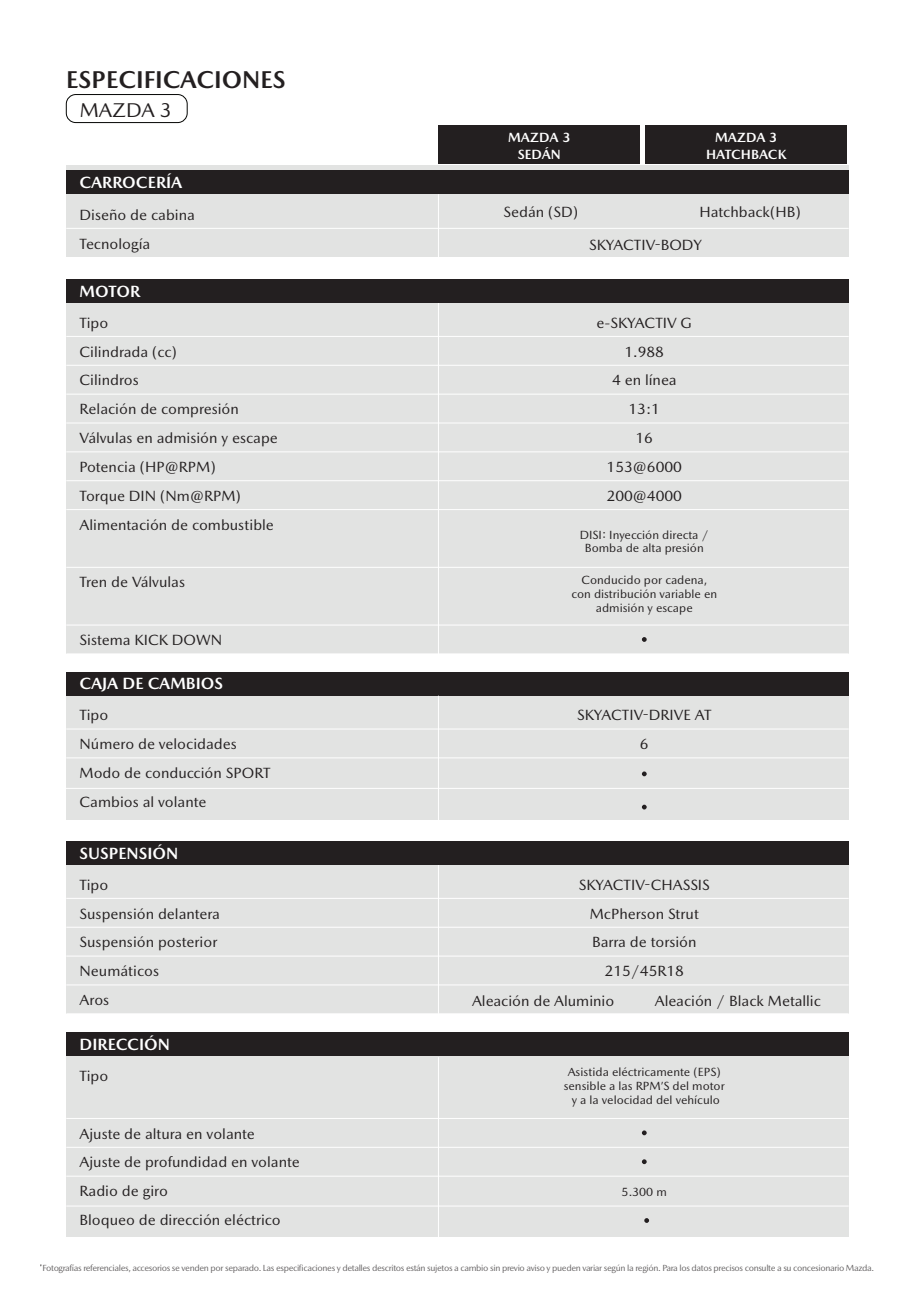
<style>
.page{position:relative;width:915px;height:1296px;background:#fff}
.page>*{position:absolute;margin:0;border:0;box-sizing:border-box;transform-origin:0 0}
.t1{font:700 24.75px "Mazda Type";color:#231f20}
.t2{font:20.25px "Mazda Type";color:#231f20}
.t3{font:700 16.5px "Mazda Type";color:#fff}
.t4{font:15px/28.8px "Mazda Type";color:#231f20}
.t5{font:700 13.5px/16.8px "Mazda Type";color:#fff;text-align:center}
.t6{font:12px/13.8px "Mazda Type";color:#231f20;text-align:center}
.t7{font:9px "Mazda Type";letter-spacing:-.04em;color:#231f20}
</style>
<div class="page">
<div style="left:66px;top:165px;width:782px;height:91px;background:#e2e3e2"></div>
<div style="left:66px;top:302px;width:782px;height:351px;background:#e2e3e2"></div>
<div style="left:66px;top:674px;width:782px;height:145px;background:#e2e3e2"></div>
<div style="left:66px;top:861px;width:782px;height:152px;background:#e2e3e2"></div>
<div style="left:66px;top:1054px;width:782px;height:182px;background:#e2e3e2"></div>
<div style="left:66px;top:94px;width:121px;height:29px;border:1px solid #040503;border-radius:9px"></div>
<div style="left:66px;top:279px;width:782px;height:24px;background:#231f20"></div>
<div style="left:66px;top:170px;width:782px;height:24px;background:#231f20"></div>
<hr style="left:66px;top:228px;width:782px;height:1px;background:#fff">
<hr style="left:66px;top:336px;width:782px;height:1px;background:#fff">
<hr style="left:66px;top:365px;width:782px;height:1px;background:#fff">
<hr style="left:66px;top:394px;width:782px;height:1px;background:#fff">
<div style="left:66px;top:672px;width:782px;height:23px;background:#231f20"></div>
<hr style="left:66px;top:728px;width:782px;height:1px;background:#fff">
<hr style="left:66px;top:757px;width:782px;height:1px;background:#fff">
<hr style="left:62px;top:787px;width:795px;height:1px;background:#fff">
<hr style="left:66px;top:422px;width:782px;height:1px;background:#fff">
<hr style="left:66px;top:451px;width:782px;height:1px;background:#fff">
<hr style="left:66px;top:480px;width:782px;height:1px;background:#fff">
<hr style="left:66px;top:509px;width:782px;height:1px;background:#fff">
<hr style="left:66px;top:567px;width:782px;height:1px;background:#fff">
<hr style="left:66px;top:624px;width:782px;height:1px;background:#fff">
<svg style="left:641px;top:637px;width:5px;height:4px"></svg>
<svg style="left:641px;top:1130px;width:5px;height:5px"></svg>
<svg style="left:641px;top:1159px;width:5px;height:4px"></svg>
<svg style="left:644px;top:1218px;width:4px;height:4px"></svg>
<svg style="left:641px;top:771px;width:5px;height:5px"></svg>
<svg style="left:641px;top:804px;width:5px;height:5px"></svg>
<div style="left:66px;top:841px;width:782px;height:23px;background:#231f20"></div>
<hr style="left:66px;top:897px;width:782px;height:1px;background:#fff">
<hr style="left:66px;top:926px;width:782px;height:1px;background:#fff">
<hr style="left:66px;top:955px;width:782px;height:1px;background:#fff">
<hr style="left:66px;top:984px;width:782px;height:1px;background:#fff">
<div style="left:66px;top:1032px;width:782px;height:24px;background:#231f20"></div>
<hr style="left:66px;top:1117px;width:782px;height:1px;background:#fff">
<hr style="left:66px;top:1146px;width:782px;height:1px;background:#fff">
<hr style="left:66px;top:1175px;width:782px;height:1px;background:#fff">
<hr style="left:66px;top:1205px;width:782px;height:1px;background:#fff">
<div style="left:438px;top:125px;width:202px;height:38px;background:#231f20"></div>
<div style="left:645px;top:125px;width:201px;height:38px;background:#231f20"></div>
<hr style="left:438px;top:303px;width:1px;height:354px;background:#fff">
<hr style="left:438px;top:194px;width:1px;height:68px;background:#fff">
<hr style="left:438px;top:695px;width:1px;height:137px;background:#fff">
<hr style="left:438px;top:864px;width:1px;height:149px;background:#fff">
<hr style="left:438px;top:1057px;width:1px;height:190px;background:#fff">
<h1 class="t1" style="left:66px;top:64px;width:221px">ESPECIFICACIONES</h1>
<h2 class="t2" style="left:80px;top:98px;width:93px">MAZDA 3</h2>
<p class="t3" style="left:79px;top:172px;width:104px">CARROCERÍA</p>
<p class="t4" style="left:79px;top:200px;width:117px">Diseño de cabina<br>Tecnología</p>
<p class="t3" style="left:79px;top:281px;width:62px">MOTOR</p>
<p class="t4" style="left:79px;top:308px;width:200px">Tipo<br>Cilindrada (cc)<br>Cilindros<br>Relación de compresión<br>Válvulas en admisión y escape<br>Potencia (HP@RPM)<br>Torque DIN (Nm@RPM)<br>Alimentación de combustible</p>
<p class="t4" style="left:79px;top:567px;width:107px">Tren de Válvulas</p>
<p class="t4" style="left:79px;top:625px;width:144px">Sistema KICK DOWN</p>
<p class="t5" style="left:508px;top:128px;width:64px">MAZDA 3<br>SEDÁN</p>
<p class="t5" style="left:705px;top:128px;width:82px">MAZDA 3<br>HATCHBACK</p>
<p class="t4" style="left:503px;top:198px;width:76px">Sedán (SD)</p>
<p class="t4" style="left:699px;top:198px;width:103px">Hatchback(HB)</p>
<p class="t4" style="left:588px;top:230px;width:114px">SKYACTIV-BODY</p>
<p class="t4" style="left:596px;top:308px;width:97px;text-align:center">e-SKYACTIV G<br>1.988<br>4 en línea<br>13:1<br>16<br>153@6000<br>200@4000</p>
<p class="t6" style="left:579px;top:527px;width:130px">DISI: Inyección directa /<br>Bomba de alta presión</p>
<p class="t6" style="left:571px;top:573px;width:147px">Conducido por cadena, con distribución variable en admisión y escape</p>
<p class="t3" style="left:79px;top:673px;width:145px">CAJA DE CAMBIOS</p>
<p class="t4" style="left:79px;top:700px;width:192px">Tipo<br>Número de velocidades<br>Modo de conducción SPORT<br>Cambios al volante</p>
<p class="t4" style="left:576px;top:700px;width:136px;text-align:center">SKYACTIV-DRIVE AT<br>6</p>
<p class="t3" style="left:79px;top:842px;width:100px">SUSPENSIÓN</p>
<p class="t4" style="left:79px;top:870px;width:142px">Tipo<br>Suspensión delantera<br>Suspensión posterior<br>Neumáticos<br>Aros</p>
<p class="t4" style="left:578px;top:870px;width:133px">SKYACTIV-CHASSIS</p>
<p class="t4" style="left:589px;top:898px;width:111px">McPherson Strut</p>
<p class="t4" style="left:591px;top:927px;width:106px">Barra de torsión</p>
<p class="t4" style="left:604px;top:956px;width:81px">215/45R18</p>
<p class="t4" style="left:472px;top:985px;width:144px">Aleación de Aluminio</p>
<p class="t4" style="left:654px;top:985px;width:167px">Aleación / Black Metallic</p>
<p class="t3" style="left:79px;top:1034px;width:92px">DIRECCIÓN</p>
<p class="t4" style="left:79px;top:1061px;width:30px">Tipo</p>
<p class="t4" style="left:79px;top:1118px;width:222px">Ajuste de altura en volante<br>Ajuste de profundidad en volante<br>Radio de giro<br>Bloqueo de dirección eléctrico</p>
<p class="t6" style="left:563px;top:1065px;width:162px">Asistida eléctricamente (EPS) sensible a las RPM’S del motor y a la velocidad del vehículo</p>
<p class="t6" style="left:621px;top:1184px;width:47px">5.300 m</p>
<p class="t7" style="left:40px;top:1262px;width:835px">*Fotografías referenciales, accesorios se venden por separado. Las especificaciones y detalles descritos están sujetos a cambio sin previo aviso y pueden variar según la región. Para los datos precisos consulte a su concesionario Mazda.</p>
</div>
